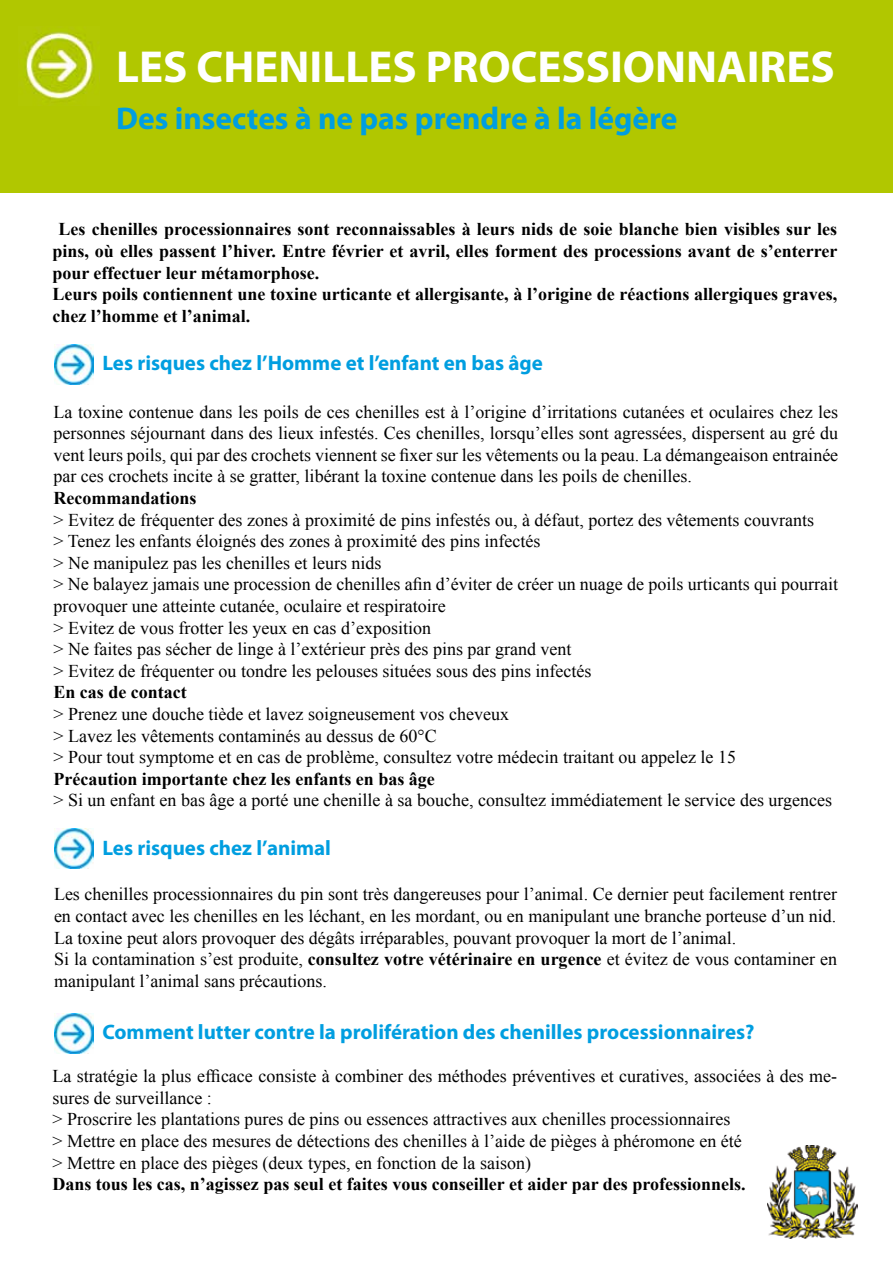
<style>
.page{position:relative;width:893px;height:1263px;background:#fff}
.page>*{position:absolute;margin:0;border:0;box-sizing:border-box;transform-origin:0 0}
.t1{font:700 45px "Myriad Pro";color:#fff}
.t2{font:700 31.5px "Myriad Pro";color:#009ee0}
.t3{font:700 21px "Myriad Pro";color:#009ee0}
.t4{font:18px/21.6px "Times New Roman";color:#000}
.t5{font:700 18px/21.6px "Times New Roman";color:#000}
.s1{font-weight:700}
</style>
<div class="page">
<div style="left:0;top:0;width:893px;height:193px;background:#b1c700"></div>
<img style="left:54px;top:344px;width:40px;height:40px">
<img style="left:23px;top:28px;width:76px;height:72px">
<img style="left:54px;top:828px;width:40px;height:40px">
<img style="left:54px;top:1014px;width:40px;height:40px">
<img style="left:767px;top:1146px;width:90px;height:93px">
<h1 class="t1" style="left:116px;top:37px;width:720px">LES CHENILLES PROCESSIONNAIRES</h1>
<h2 class="t2" style="left:116px;top:98px;width:563px">Des insectes à ne pas prendre à la légère</h2>
<p class="t5" style="left:52px;top:218px;width:787px;text-indent:6px">Les chenilles processionnaires sont reconnaissables à leurs nids de soie blanche bien visibles sur les pins, où elles passent l’hiver. Entre février et avril, elles forment des processions avant de s’enterrer pour effectuer leur métamorphose.<br>Leurs poils contiennent une toxine urticante et allergisante, à l’origine de réactions allergiques graves, chez l’homme et l’animal.</p>
<p class="t3" style="left:102px;top:349px;width:442px">Les risques chez l’Homme et l’enfant en bas âge</p>
<p class="t4" style="left:53px;top:400px;width:786px;text-align:justify">La toxine contenue dans les poils de ces chenilles est à l’origine d’irritations cutanées et oculaires chez les personnes séjournant dans des lieux infestés. Ces chenilles, lorsqu’elles sont agressées, dispersent au gré du vent leurs poils, qui par des crochets viennent se fixer sur les vêtements ou la peau. La démangeaison entrainée par ces crochets incite à se gratter, libérant la toxine contenue dans les poils de chenilles.</p>
<p class="t5" style="left:53px;top:487px;width:144px">Recommandations</p>
<p class="t4" style="left:53px;top:508px;width:786px">&gt; Evitez de fréquenter des zones à proximité de pins infestés ou, à défaut, portez des vêtements couvrants<br>&gt; Tenez les enfants éloignés des zones à proximité des pins infectés<br>&gt; Ne manipulez pas les chenilles et leurs nids<br>&gt; Ne balayez jamais une procession de chenilles afin d’éviter de créer un nuage de poils urticants qui pourrait provoquer une atteinte cutanée, oculaire et respiratoire<br>&gt; Evitez de vous frotter les yeux en cas d’exposition<br>&gt; Ne faites pas sécher de linge à l’extérieur près des pins par grand vent<br>&gt; Evitez de fréquenter ou tondre les pelouses situées sous des pins infectés</p>
<p class="t5" style="left:53px;top:681px;width:135px">En cas de contact</p>
<p class="t4" style="left:53px;top:703px;width:684px">&gt; Prenez une douche tiède et lavez soigneusement vos cheveux<br>&gt; Lavez les vêtements contaminés au dessus de 60°C<br>&gt; Pour tout symptome et en cas de problème, consultez votre médecin traitant ou appelez le 15</p>
<p class="t5" style="left:53px;top:767px;width:383px">Précaution importante chez les enfants en bas âge</p>
<p class="t4" style="left:53px;top:789px;width:780px">&gt; Si un enfant en bas âge a porté une chenille à sa bouche, consultez immédiatement le service des urgences</p>
<p class="t3" style="left:102px;top:834px;width:230px">Les risques chez l’animal</p>
<p class="t4" style="left:54px;top:883px;width:785px">Les chenilles processionnaires du pin sont très dangereuses pour l’animal. Ce dernier peut facilement rentrer en contact avec les chenilles en les léchant, en les mordant, ou en manipulant une branche porteuse d’un nid.<br>La toxine peut alors provoquer des dégâts irréparables, pouvant provoquer la mort de l’animal.<br>Si la contamination s’est produite, <span class="s1">consultez votre vétérinaire en urgence</span> et évitez de vous contaminer en manipulant l’animal sans précautions.</p>
<p class="t3" style="left:102px;top:1018px;width:654px">Comment lutter contre la prolifération des chenilles processionnaires?</p>
<p class="t4" style="left:52px;top:1065px;width:786px">La stratégie la plus efficace consiste à combiner des méthodes préventives et curatives, associées à des me&shy;sures de surveillance :<br>&gt; Proscrire les plantations pures de pins ou essences attractives aux chenilles processionnaires<br>&gt; Mettre en place des mesures de détections des chenilles à l’aide de pièges à phéromone en été<br>&gt; Mettre en place des pièges (deux types, en fonction de la saison)</p>
<p class="t5" style="left:52px;top:1173px;width:695px">Dans tous les cas, n’agissez pas seul et faites vous conseiller et aider par des professionnels.</p>
</div>
